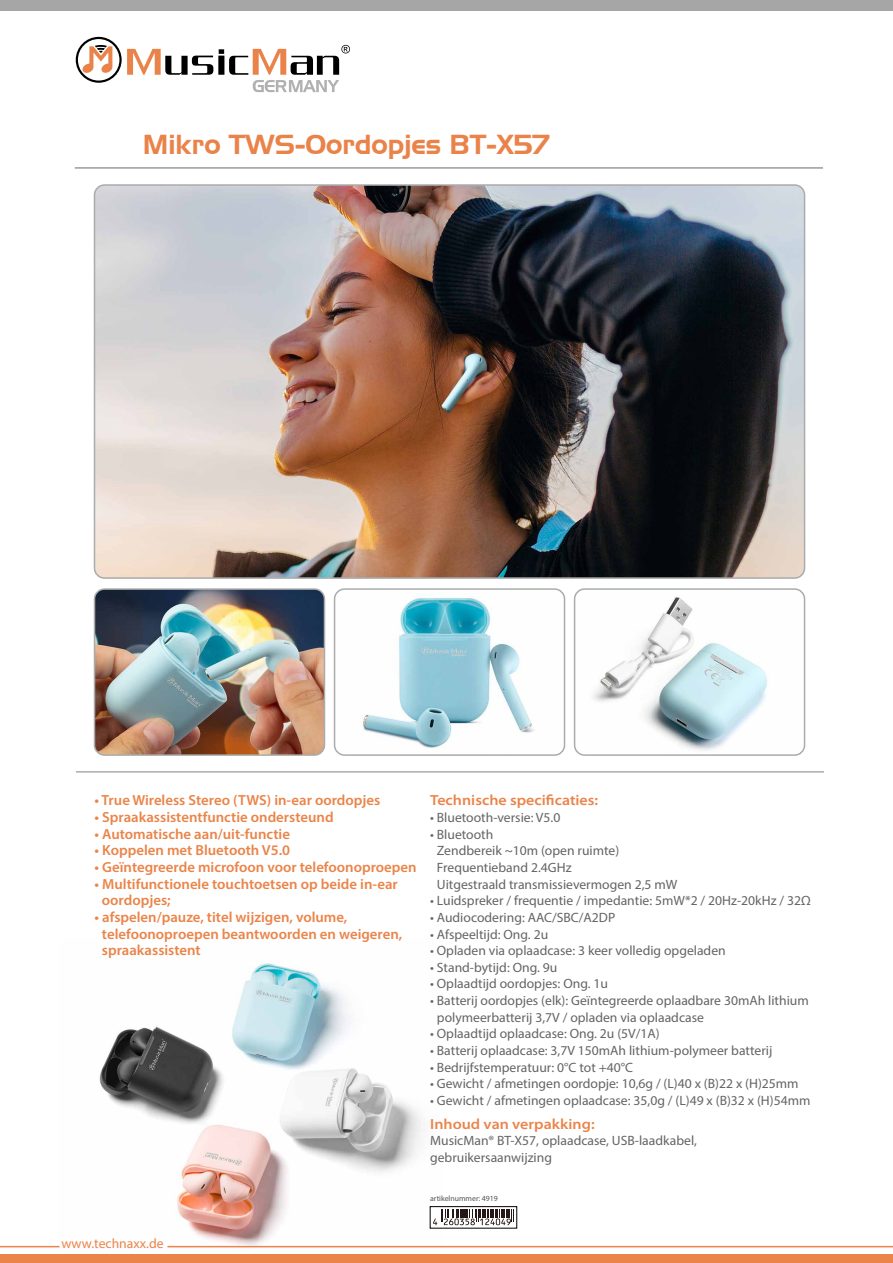
<style>
.page{position:relative;width:893px;height:1263px;background:#fff}
.page>*{position:absolute;margin:0;border:0;box-sizing:border-box;transform-origin:0 0}
.t1{font:26.7px "Aero Regular SWFTE";color:#ea8349}
.t2{font:600 14.7px/16.6px "Myriad Pro";color:#ea8449}
.t3{font:600 semi-expanded 14.7px "Myriad Pro";color:#ea8449}
.t4{font:13.65px "Myriad Pro";color:#ea8449}
.t5{font:13.5px/16.6px "Myriad Pro";color:#656464}
.t6{font:7.8px "Myriad Pro";color:#525252}
</style>
<div class="page">
<img style="left:58px;top:963px;width:384px;height:285px">
<hr style="left:76px;top:771px;width:748px;height:2px;background:#aaabab">
<img style="left:93px;top:184px;width:713px;height:572px">
<div style="left:0;top:0;width:893px;height:10px;background:#a6a6a7"></div>
<hr style="left:167px;top:1246px;width:726px;height:1px;background:#ea8449">
<hr style="left:0;top:1246px;width:59px;height:1px;background:#ea8449">
<div style="left:0;top:1254px;width:893px;height:9px;background:#ea8449"></div>
<hr style="left:75px;top:167px;width:748px;height:2px;background:#aaabab">
<div style="left:430px;top:1206px;width:87px;height:22px;background:linear-gradient(to right,#fff,#fff);border:1px solid #000"></div>
<svg style="left:433px;top:1209px;width:81px;height:16px"></svg>
<svg style="left:76px;top:37px;width:274px;height:55px"></svg>
<h1 class="t1" style="left:143px;top:128px;width:408px">Mikro TWS-Oordopjes BT-X57</h1>
<p class="t2" style="left:94px;top:792px;width:287px">• True Wireless Stereo (TWS) in-ear oordopjes</p>
<p class="t2" style="left:94px;top:808px;width:241px">• Spraakassistentfunctie ondersteund</p>
<p class="t2" style="left:94px;top:825px;width:197px">• Automatische aan/uit-functie</p>
<p class="t2" style="left:94px;top:842px;width:197px">• Koppelen met Bluetooth V5.0</p>
<p class="t2" style="left:94px;top:858px;width:324px">• Geïntegreerde microfoon voor telefoonoproepen</p>
<p class="t2" style="left:102px;top:875px;width:297px;text-indent:-7px">• Multifunctionele touchtoetsen op beide in-ear oordopjes;</p>
<p class="t2" style="left:102px;top:908px;width:302px;text-indent:-7px">• afspelen/pauze, titel wijzigen, volume, telefoonoproepen beantwoorden en weigeren, spraakassistent</p>
<p class="t3" style="left:430px;top:792px;width:169px">Technische specificaties:</p>
<p class="t5" style="left:430px;top:809px;width:132px">• Bluetooth-versie: V5.0</p>
<p class="t5" style="left:437px;top:825px;width:242px;text-indent:-7px">• Bluetooth<br>Zendbereik ~10m (open ruimte)<br>Frequentieband 2.4GHz<br>Uitgestraald transmissievermogen 2,5 mW</p>
<p class="t5" style="left:430px;top:892px;width:382px">• Luidspreker / frequentie / impedantie: 5mW*2 / 20Hz-20kHz / 32Ω</p>
<p class="t5" style="left:430px;top:909px;width:187px">• Audiocodering: AAC/SBC/A2DP</p>
<p class="t5" style="left:430px;top:925px;width:120px">• Afspeeltijd: Ong. 2u</p>
<p class="t5" style="left:430px;top:942px;width:297px">• Opladen via oplaadcase: 3 keer volledig opgeladen</p>
<p class="t5" style="left:430px;top:959px;width:129px">• Stand-bytijd: Ong. 9u</p>
<p class="t5" style="left:430px;top:975px;width:179px">• Oplaadtijd oordopjes: Ong. 1u</p>
<p class="t5" style="left:437px;top:992px;width:373px;text-indent:-7px">• Batterij oordopjes (elk): Geïntegreerde oplaadbare 30mAh lithium polymeerbatterij 3,7V / opladen via oplaadcase</p>
<p class="t5" style="left:430px;top:1025px;width:231px">• Oplaadtijd oplaadcase: Ong. 2u (5V/1A)</p>
<p class="t5" style="left:430px;top:1042px;width:344px">• Batterij oplaadcase: 3,7V 150mAh lithium-polymeer batterij</p>
<p class="t5" style="left:430px;top:1059px;width:204px">• Bedrijfstemperatuur: 0°C tot +40°C</p>
<p class="t5" style="left:430px;top:1075px;width:370px">• Gewicht / afmetingen oordopje: 10,6g / (L)40 x (B)22 x (H)25mm</p>
<p class="t5" style="left:430px;top:1092px;width:382px">• Gewicht / afmetingen oplaadcase: 35,0g / (L)49 x (B)32 x (H)54mm</p>
<p class="t3" style="left:430px;top:1115px;width:166px">Inhoud van verpakking:</p>
<p class="t5" style="left:430px;top:1132px;width:268px">MusicMan® BT-X57, oplaadcase, USB-laadkabel, gebruikersaanwijzing</p>
<p class="t6" style="left:430px;top:1194px;width:69px">artikelnummer: 4919</p>
<p class="t4" style="left:61px;top:1235px;width:104px">www.technaxx.de</p>
</div>
